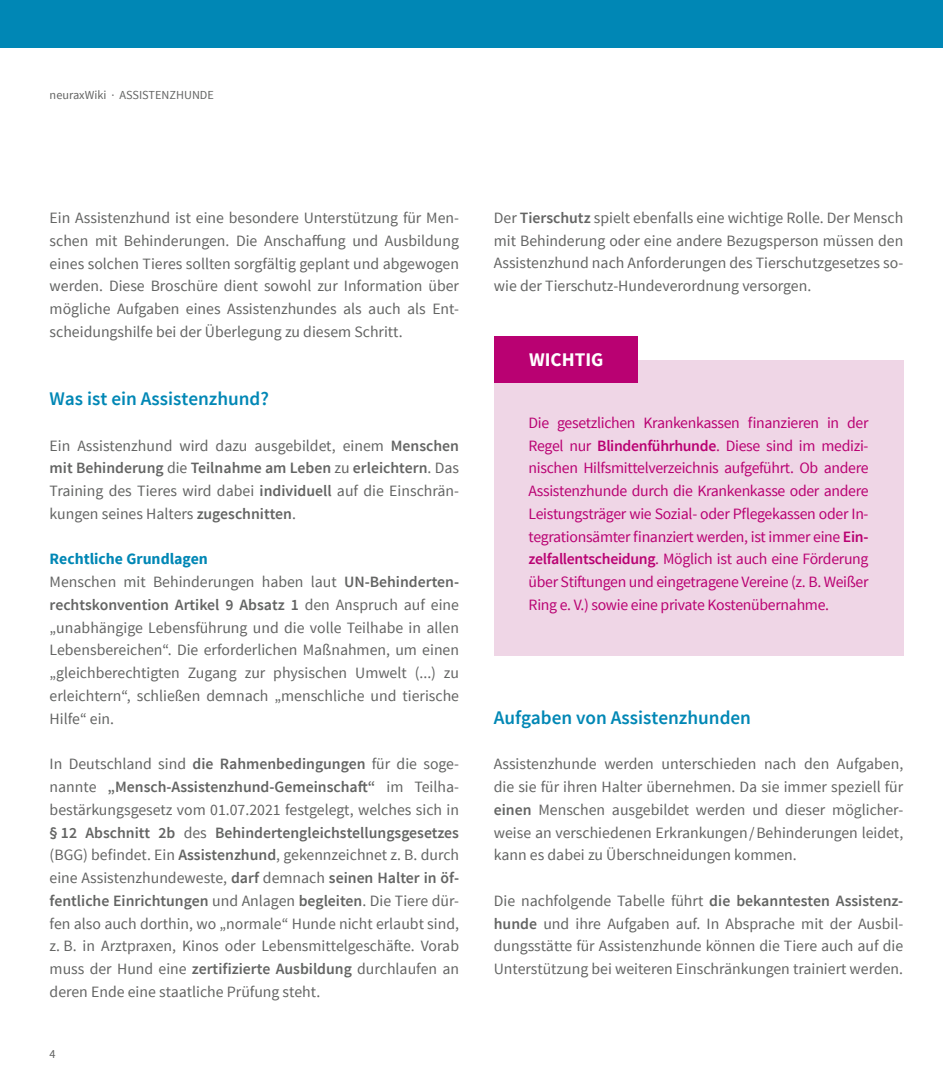
<style>
.page{position:relative;width:943px;height:1092px;background:#fff}
.page>*{position:absolute;margin:0;border:0;box-sizing:border-box;transform-origin:0 0}
.t1{font:600 19.25px "Source Sans Pro";color:#0087b5}
.t2{font:700 19.25px "Source Sans Pro";color:#fff}
.t3{font:15.75px/22.8px "Source Sans Pro";color:#636463;text-align:justify}
.t4{font:15.75px/22.8px "Source Sans Pro";letter-spacing:-.02em;color:#b90172;text-align:justify}
.t5{font:12.25px "Source Sans Pro";color:#636463}
.s1{font-weight:600}
.s2{font-weight:700;color:#0087b5}
</style>
<div class="page">
<div style="left:494px;top:360px;width:409px;height:295px;background:#efd6e6"></div>
<div style="left:494px;top:337px;width:143px;height:46px;background:#b90172"></div>
<div style="left:0;top:0;width:943px;height:47px;background:#0087b5"></div>
<p class="t5" style="left:50px;top:87px;width:166px">neuraxWiki · ASSISTENZHUNDE</p>
<p class="t3" style="left:50px;top:207px;width:411px">Ein Assistenzhund ist eine besondere Unterstützung für Men&shy;schen mit Behinderungen. Die Anschaffung und Ausbildung eines solchen Tieres sollten sorgfältig geplant und abgewogen werden. Diese Broschüre dient sowohl zur Information über mögliche Aufgaben eines Assistenzhundes als auch als Ent&shy;scheidungshilfe bei der Überlegung zu diesem Schritt.</p>
<p class="t1" style="left:50px;top:386px;width:221px">Was ist ein Assistenzhund?</p>
<p class="t3" style="left:50px;top:434px;width:411px">Ein Assistenzhund wird dazu ausgebildet, einem <span class="s1">Menschen mit Behinderung</span> die <span class="s1">Teilnahme am Leben</span> zu <span class="s1">erleichtern</span>. Das Training des Tieres wird dabei <span class="s1">individuell</span> auf die Einschrän&shy;kungen seines Halters <span class="s1">zugeschnitten</span>.</p>
<p class="t3" style="left:50px;top:548px;width:411px;text-align:left"><span class="s2">Rechtliche Grundlagen<br></span>Menschen mit Behinderungen haben laut <span class="s1">UN-Behinderten&shy;rechtskonvention Artikel 9 Absatz 1</span> den Anspruch auf eine „unabhängige Lebensführung und die volle Teilhabe in allen Lebensbereichen“. Die erforderlichen Maßnahmen, um einen „gleichberechtigten Zugang zur physischen Umwelt (...) zu erleichtern“, schließen demnach „menschliche und tierische Hilfe“ ein.</p>
<p class="t3" style="left:50px;top:752px;width:411px">In Deutschland sind <span class="s1">die Rahmenbedingungen</span> für die soge&shy;nannte <span class="s1">„Mensch-Assistenzhund-Gemeinschaft“</span> im Teilha&shy;bestärkungsgesetz vom 01.07.2021 festgelegt, welches sich in <span class="s1">§ 12 Abschnitt 2b</span> des <span class="s1">Behindertengleichstellungsgesetzes </span>(BGG) befindet. Ein <span class="s1">Assistenzhund</span>, gekennzeichnet z. B. durch eine Assistenzhundeweste, <span class="s1">darf</span> demnach <span class="s1">seinen Halter in öf&shy;fentliche Einrichtungen</span> und Anlagen <span class="s1">begleiten</span>. Die Tiere dür&shy;fen also auch dorthin, wo „normale“ Hunde nicht erlaubt sind, z. B. in Arztpraxen, Kinos oder Lebensmittelgeschäfte. Vorab muss der Hund eine <span class="s1">zertifizierte Ausbildung</span> durchlaufen an deren Ende eine staatliche Prüfung steht.</p>
<p class="t5" style="left:50px;top:1045px;width:8px">4</p>
<p class="t3" style="left:494px;top:206px;width:411px">Der <span class="s1">Tierschutz</span> spielt ebenfalls eine wichtige Rolle. Der Mensch mit Behinderung oder eine andere Bezugsperson müssen den Assistenzhund nach Anforderungen des Tierschutzgesetzes so&shy;wie der Tierschutz-Hundeverordnung versorgen.</p>
<p class="t2" style="left:529px;top:347px;width:76px">WICHTIG</p>
<p class="t4" style="left:528px;top:411px;width:341px">Die gesetzlichen Krankenkassen finanzieren in der Regel nur <span class="s1">Blindenführhunde</span>. Diese sind im medizi&shy;nischen Hilfsmittelverzeichnis aufgeführt. Ob andere Assistenzhunde durch die Krankenkasse oder andere Leistungsträger wie Sozial- oder Pflegekassen oder In&shy;tegrationsämter finanziert werden, ist immer eine <span class="s1">Ein&shy;zelfallentscheidung</span>. Möglich ist auch eine Förderung über Stiftungen und eingetragene Vereine (z. B. Weißer Ring e. V.) sowie eine private Kostenübernahme.</p>
<p class="t1" style="left:494px;top:705px;width:259px">Aufgaben von Assistenzhunden</p>
<p class="t3" style="left:494px;top:753px;width:411px">Assistenzhunde werden unterschieden nach den Aufgaben, die sie für ihren Halter übernehmen. Da sie immer speziell für <span class="s1">einen</span> Menschen ausgebildet werden und dieser möglicher&shy;weise an verschiedenen Erkrankungen/Behinderungen leidet, kann es dabei zu Überschneidungen kommen.</p>
<p class="t3" style="left:494px;top:889px;width:411px">Die nachfolgende Tabelle führt <span class="s1">die bekanntesten Assistenz&shy;hunde</span> und ihre Aufgaben auf. In Absprache mit der Ausbil&shy;dungsstätte für Assistenzhunde können die Tiere auch auf die Unterstützung bei weiteren Einschränkungen trainiert werden.</p>
</div>
